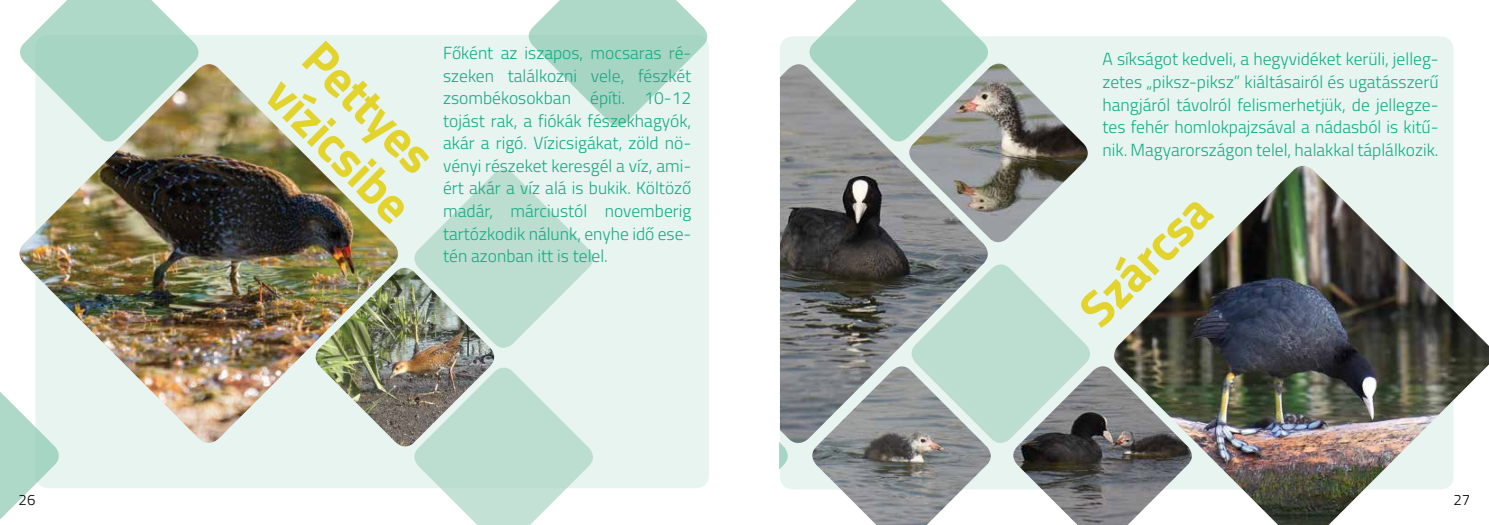
<style>
.page{position:relative;width:1489px;height:525px;background:#fff}
.page>*{position:absolute;margin:0;border:0;box-sizing:border-box;transform-origin:0 0}
.t1{font:700 50px/51.2px "Titillium";color:#e2d32d}
.t2{font:300 17.5px/22.5px "Titillium";color:#12ad85;text-align:justify}
.t3{font:300 15px "Titillium";color:#000}
</style>
<div class="page">
<div style="left:780px;top:36px;width:673px;height:453px;background:#e8f4ef;border-radius:13px"></div>
<div style="left:35px;top:35px;width:674px;height:453px;background:#e8f4ef;border-radius:13px"></div>
<svg style="left:20px;top:0;width:179px;height:64px"></svg>
<svg style="left:0;top:392px;width:59px;height:128px"></svg>
<img style="left:14px;top:64px;width:384px;height:384px">
<img style="left:807px;top:448px;width:188px;height:76px">
<svg style="left:809px;top:0;width:179px;height:64px"></svg>
<img style="left:904px;top:63px;width:184px;height:180px">
<svg style="left:993px;top:264px;width:97px;height:179px;fill:#bcded0"></svg>
<svg style="left:780px;top:448px;width:12px;height:42px"></svg>
<img style="left:780px;top:64px;width:213px;height:384px">
<img style="left:1008px;top:366px;width:100px;height:158px">
<svg style="left:528px;top:0;width:181px;height:126px"></svg>
<img style="left:1108px;top:166px;width:380px;height:358px">
<img style="left:310px;top:268px;width:185px;height:180px">
<svg style="left:409px;top:169px;width:184px;height:184px;fill:#bcded0"></svg>
<svg style="left:409px;top:362px;width:184px;height:162px"></svg>
<h1 class="t1" style="left:331px;top:30px;width:182px;rotate:45deg">Pettyes vízicsibe</h1>
<p class="t2" style="left:1102px;top:47px;width:337px">A síkságot kedveli, a hegyvidéket kerüli, jelleg&shy;zetes „piksz-piksz” kiáltásairól és ugatásszerű hangjáról távolról felismerhetjük, de jellegze&shy;tes fehér homlokpajzsával a nádasból is kitű&shy;nik. Magyarországon telel, halakkal táplálkozik.</p>
<p class="t2" style="left:443px;top:41px;width:250px">Főként az iszapos, mocsaras ré&shy;szeken találkozni vele, fészkét zsombékosokban építi. 10-12 tojást rak, a fiókák fészekhagyók, akár a rigó. Vízicsigákat, zöld nö&shy;vényi részeket keresgél a víz, ami&shy;ért akár a víz alá is bukik. Költöző madár, márciustól novemberig tartózkodik nálunk, enyhe idő ese&shy;tén azonban itt is telel.</p>
<h1 class="t1" style="left:1067px;top:297px;width:164px;rotate:-45deg">Szárcsa</h1>
<p class="t3" style="left:19px;top:489px;width:18px">26</p>
<p class="t3" style="left:1453px;top:489px;width:18px">27</p>
</div>
